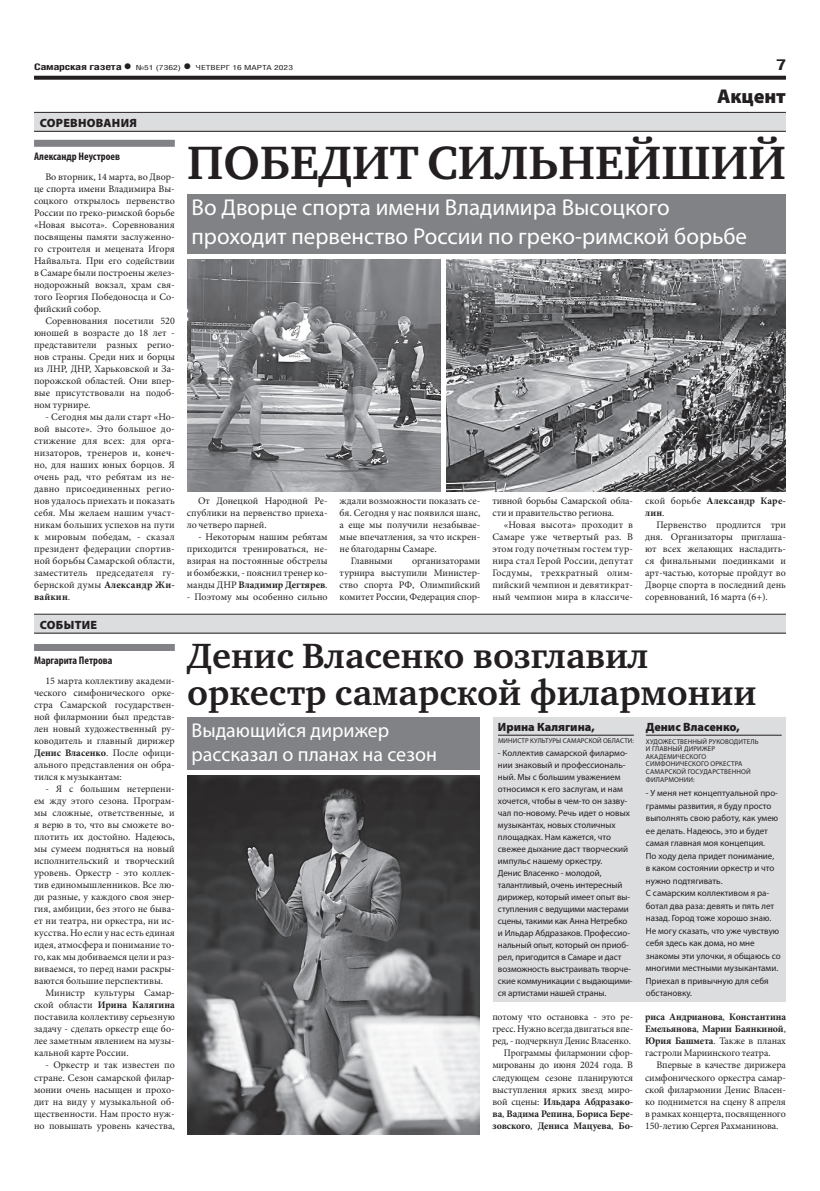
<style>
.page{position:relative;width:820px;height:1191px;background:#fff}
.page>*{position:absolute;margin:0;border:0;box-sizing:border-box;transform-origin:0 0}
.заголовок{font:700 48px "Charter C";color:#231f20}
.заголовок-2{font:700 36px/37px "Charter C";color:#231f20}
.подзаголовок{font:23px/29px "Myriad Pro";color:#fff}
.подзаголовок-2{font:20px/24px "Myriad Pro";color:#fff}
.рубрика{font:900 20px "Myriad Pro";color:#231f20}
.t1{font:700 15px "Helios Cond";color:#231f20;scale:1.4 1}
.мнение_имя{font:900 12px "Myriad Pro";color:#231f20}
.надзаголовок{font:900 12px "Myriad Pro";letter-spacing:.02em;color:#231f20}
.автор_чб{font:700 condensed 11px "Myriad Pro";color:#231f20}
.ОСНОВНОЙ{font:10px/12px "Minion Pro";color:#231f20;text-align:justify}
.ОСНОВНОЙ-2{font:10px/12px "Minion Pro";color:#231f20;text-align:justify;scale:.96 1}
.ОСНОВНОЙ-3{font:700 10px/12px "Minion Pro";letter-spacing:-.01em;color:#231f20;text-align:justify}
.ОСНОВНОЙ-4{font:700 10px/12px "Minion Pro";letter-spacing:.015em;color:#231f20}
.мнение_текст{font:9px/12px "Myriad Pro";color:#231f20}
.t2{font:700 9px "Helios Cond";letter-spacing:-.02em;color:#231f20;scale:1.4 1}
.мнение_должность{font:7px/7.5px "Myriad Pro";letter-spacing:.02em;color:#231f20}
.t3{font:7px "Helios Cond";color:#231f20;scale:1.4 1}
.s1{font-size:16px}
.s2{font-weight:700;font-size:16px}
.s3{font-weight:700}
.s4{font-weight:400}
</style>
<div class="page">
<svg style="left:34px;top:76px;width:751px;height:4px;background:#322f2f"></svg>
<div style="left:34px;top:140px;width:141px;height:7px;background:#808285"></div>
<div style="left:34px;top:113px;width:751px;height:19px;background:#dcdddf"></div>
<hr style="left:34px;top:112px;width:751px;height:1px;background:#231f20">
<hr style="left:34px;top:131px;width:751px;height:1px;background:#231f20">
<div style="left:34px;top:644px;width:141px;height:7px;background:#808285"></div>
<div style="left:187px;top:717px;width:292px;height:52px;background:#808285"></div>
<div style="left:187px;top:194px;width:598px;height:59px;background:#808285"></div>
<img style="left:187px;top:775px;width:292px;height:359px">
<img style="left:187px;top:259px;width:253px;height:233px">
<div style="left:34px;top:615px;width:751px;height:18px;background:#dcdddf"></div>
<hr style="left:34px;top:614px;width:751px;height:1px;background:#231f20">
<hr style="left:34px;top:633px;width:751px;height:1px;background:#231f20">
<img style="left:446px;top:259px;width:339px;height:232px">
<div style="left:493px;top:717px;width:292px;height:285px;background:#dcdddf"></div>
<hr style="left:497px;top:735px;width:136px;height:1px;background:#231f20">
<hr style="left:645px;top:735px;width:136px;height:1px;background:#231f20">
<p class="t2" style="left:34px;top:61px;width:71px">Самарская газета<span class="s1">•</span></p>
<p class="t3" style="left:136px;top:63px;width:114px">№51 (7362) <span class="s2">•</span> ЧЕТВЕРГ 16 МАРТА 2023</p>
<p class="t1" style="left:775px;top:55px;width:9px">7</p>
<p class="надзаголовок" style="left:40px;top:116px;width:98px">СОРЕВНОВАНИЯ</p>
<p class="автор_чб" style="left:34px;top:150px;width:87px">Александр Неустроев</p>
<p class="ОСНОВНОЙ" style="left:34px;top:171px;width:142px;text-indent:11px">Во вторник, 14 марта, во Двор&shy;це спорта имени Владимира Вы&shy;соцкого открылось первенство России по греко-римской борьбе «Новая высота». Соревнования посвящены памяти заслуженно&shy;го строителя и мецената Игоря Найвальта. При его содействии в Самаре были построены желез&shy;нодорожный вокзал, храм свя&shy;того Георгия Победоносца и Со&shy;фийский собор.</p>
<p class="ОСНОВНОЙ" style="left:34px;top:315px;width:142px;text-indent:11px">Соревнования посетили 520 юношей в возрасте до 18 лет - представители разных регио&shy;нов страны. Среди них и борцы из ЛНР, ДНР, Харьковской и За&shy;порожской областей. Они впер&shy;вые присутствовали на подоб&shy;ном турнире.</p>
<p class="ОСНОВНОЙ" style="left:34px;top:411px;width:142px;text-indent:11px">- Сегодня мы дали старт «Но&shy;вой высоте». Это большое до&shy;стижение для всех: для орга&shy;низаторов, тренеров и, конеч&shy;но, для наших юных борцов. Я очень рад, что ребятам из не&shy;давно присоединенных регио&shy;нов удалось приехать и показать себя. Мы желаем нашим участ&shy;никам больших успехов на пути к мировым победам, - сказал президент федерации спортив&shy;ной борьбы Самарской области, заместитель председателя гу&shy;бернской думы <span class="s3">Александр Жи&shy;вайкин</span>.</p>
<p class="надзаголовок" style="left:40px;top:618px;width:59px">СОБЫТИЕ</p>
<p class="автор_чб" style="left:34px;top:654px;width:80px">Маргарита Петрова</p>
<p class="ОСНОВНОЙ" style="left:34px;top:675px;width:142px;text-indent:11px">15 марта коллективу академи&shy;ческого симфонического орке&shy;стра Самарской государствен&shy;ной филармонии был представ&shy;лен новый художественный ру&shy;ководитель и главный дирижер <span class="s3">Денис Власенко</span>. После офици&shy;ального представления он обра&shy;тился к музыкантам:</p>
<p class="ОСНОВНОЙ" style="left:34px;top:783px;width:142px;text-indent:11px">- Я с большим нетерпени&shy;ем жду этого сезона. Програм&shy;мы сложные, ответственные, и я верю в то, что вы сможете во&shy;плотить их достойно. Надеюсь, мы сумеем подняться на новый исполнительский и творческий уровень. Оркестр - это коллек&shy;тив единомышленников. Все лю&shy;ди разные, у каждого своя энер&shy;гия, амбиции, без этого не быва&shy;ет ни театра, ни оркестра, ни ис&shy;кусства. Но если у нас есть единая идея, атмосфера и понимание то&shy;го, как мы добиваемся цели и раз&shy;виваемся, то перед нами раскры&shy;ваются большие перспективы.</p>
<p class="ОСНОВНОЙ" style="left:34px;top:987px;width:142px;text-indent:11px">Министр культуры Самар&shy;ской области <span class="s3">Ирина Калягина </span>поставила коллективу серьезную задачу - сделать оркестр еще бо&shy;лее заметным явлением на музы&shy;кальной карте России.</p>
<p class="ОСНОВНОЙ" style="left:34px;top:1059px;width:142px;text-indent:11px">- Оркестр и так известен по стране. Сезон самарской филар&shy;монии очень насыщен и прохо&shy;дит на виду у музыкальной об&shy;щественности. Нам просто нуж&shy;но повышать уровень качества,</p>
<p class="рубрика" style="left:716px;top:85px;width:70px">Акцент</p>
<p class="заголовок" style="left:187px;top:136px;width:600px">ПОБЕДИТ СИЛЬНЕЙШИЙ</p>
<p class="подзаголовок" style="left:191px;top:193px;width:557px">Во Дворце спорта имени Владимира Высоцкого проходит первенство России по греко-римской борьбе</p>
<p class="ОСНОВНОЙ" style="left:187px;top:495px;width:142px;text-indent:11px">От Донецкой Народной Ре&shy;спублики на первенство приеха&shy;ло четверо парней.</p>
<p class="ОСНОВНОЙ" style="left:187px;top:531px;width:142px;text-indent:11px">- Некоторым нашим ребятам приходится тренироваться, не&shy;взирая на постоянные обстрелы и бомбежки, - пояснил тренер ко&shy;манды ДНР <span class="s3">Владимир Дегтярев</span>.</p>
<p class="ОСНОВНОЙ" style="left:187px;top:591px;width:142px">- Поэтому мы особенно сильно</p>
<p class="ОСНОВНОЙ" style="left:339px;top:495px;width:142px">ждали возможности показать се&shy;бя. Сегодня у нас появился шанс, а еще мы получили незабывае&shy;мые впечатления, за что искрен&shy;не благодарны Самаре.</p>
<p class="ОСНОВНОЙ" style="left:351px;top:555px;width:43px">Главными</p>
<p class="ОСНОВНОЙ" style="left:339px;top:555px;width:142px;text-indent:73px">организаторами турнира выступили Министер&shy;ство спорта РФ, Олимпийский комитет России, Федерация спор-</p>
<p class="ОСНОВНОЙ" style="left:492px;top:495px;width:142px">тивной борьбы Самарской обла&shy;сти и правительство региона.</p>
<p class="ОСНОВНОЙ" style="left:492px;top:519px;width:142px;text-indent:11px">«Новая высота» проходит в Самаре уже четвертый раз. В этом году почетным гостем тур&shy;нира стал Герой России, депутат Госдумы, трехкратный олим&shy;пийский чемпион и девятикрат&shy;ный чемпион мира в классиче-</p>
<p class="ОСНОВНОЙ-4" style="left:645px;top:495px;width:142px"><span class="s4">ской борьбе</span> Александр Каре&shy;лин<span class="s4">.</span></p>
<p class="ОСНОВНОЙ" style="left:645px;top:519px;width:142px;text-indent:11px">Первенство продлится три дня. Организаторы приглаша&shy;ют всех желающих насладить&shy;ся финальными поединками и арт-частью, которые пройдут во Дворце спорта в последний день соревнований, 16 марта (6+).</p>
<p class="заголовок-2" style="left:187px;top:637px;width:570px">Денис Власенко возглавил оркестр самарской филармонии</p>
<p class="подзаголовок-2" style="left:191px;top:717px;width:247px">Выдающийся дирижер рассказал о планах на сезон</p>
<p class="мнение_имя" style="left:645px;top:720px;width:96px">Денис Власенко,</p>
<p class="мнение_должность" style="left:645px;top:737px;width:114px">ХУДОЖЕСТВЕННЫЙ РУКОВОДИТЕЛЬ<br>И ГЛАВНЫЙ ДИРИЖЕР<br>АКАДЕМИЧЕСКОГО<br>СИМФОНИЧЕСКОГО ОРКЕСТРА<br>САМАРСКОЙ ГОСУДАРСТВЕННОЙ<br>ФИЛАРМОНИИ:</p>
<p class="мнение_текст" style="left:645px;top:786px;width:134px;line-height:12.5px">- У меня нет концептуальной про&shy;граммы развития, я буду просто выполнять свою работу, как умею ее делать. Надеюсь, это и будет самая главная моя концепция.<br>По ходу дела придет понимание, в каком состоянии оркестр и что нужно подтягивать.</p>
<p class="мнение_текст" style="left:645px;top:886px;width:136px;line-height:12.5px">С самарским коллективом я ра&shy;ботал два раза: девять и пять лет назад. Город тоже хорошо знаю.<br>Не могу сказать, что уже чувствую себя здесь как дома, но мне знакомы эти улочки, я общаюсь со многими местными музыкантами.<br>Приехал в привычную для себя обстановку.</p>
<p class="мнение_имя" style="left:497px;top:720px;width:98px">Ирина Калягина,</p>
<p class="мнение_должность" style="left:498px;top:737px;width:137px">МИНИСТР КУЛЬТУРЫ САМАРСКОЙ ОБЛАСТИ:</p>
<p class="мнение_текст" style="left:497px;top:747px;width:133px">- Коллектив самарской филармо&shy;нии знаковый и профессиональ&shy;ный. Мы с большим уважением относимся к его заслугам, и нам хочется, чтобы в чем-то он зазву&shy;чал по-новому. Речь идет о новых музыкантах, новых столичных площадках. Нам кажется, что свежее дыхание даст творческий импульс нашему оркестру.</p>
<p class="мнение_текст" style="left:497px;top:867px;width:136px">Денис Власенко - молодой, талантливый, очень интересный дирижер, который имеет опыт вы&shy;ступления с ведущими мастерами сцены, такими как Анна Нетребко и Ильдар Абдразаков. Профессио&shy;нальный опыт, который он приоб&shy;рел, пригодится в Самаре и даст возможность выстраивать творче&shy;ские коммуникации с выдающими&shy;ся артистами нашей страны.</p>
<p class="ОСНОВНОЙ" style="left:492px;top:1011px;width:142px">потому что остановка - это ре&shy;гресс. Нужно всегда двигаться впе&shy;ред, - подчеркнул Денис Власенко.</p>
<p class="ОСНОВНОЙ-2" style="left:492px;top:1047px;width:148px;text-indent:11px">Программы филармонии сфор&shy;мированы до июня 2024 года. В следующем сезоне планируются выступления ярких звезд миро&shy;вой сцены: <span class="s3">Ильдара Абдразако&shy;ва</span>, <span class="s3">Вадима Репина</span>, <span class="s3">Бориса Бере&shy;зовского</span>, <span class="s3">Дениса Мацуева</span>, <span class="s3">Бо-</span></p>
<p class="ОСНОВНОЙ-3" style="left:645px;top:1011px;width:142px">риса Андрианова<span class="s4">,</span> Константина Емельянова<span class="s4">,</span> Марии Баянкиной<span class="s4">, </span>Юрия Башмета<span class="s4">. Также в планах гастроли Мариинского театра.</span></p>
<p class="ОСНОВНОЙ" style="left:645px;top:1059px;width:142px;text-indent:11px">Впервые в качестве дирижера симфонического оркестра самар&shy;ской филармонии Денис Власен&shy;ко поднимется на сцену 8 апреля в рамках концерта, посвященного 150-летию Сергея Рахманинова.</p>
</div>
